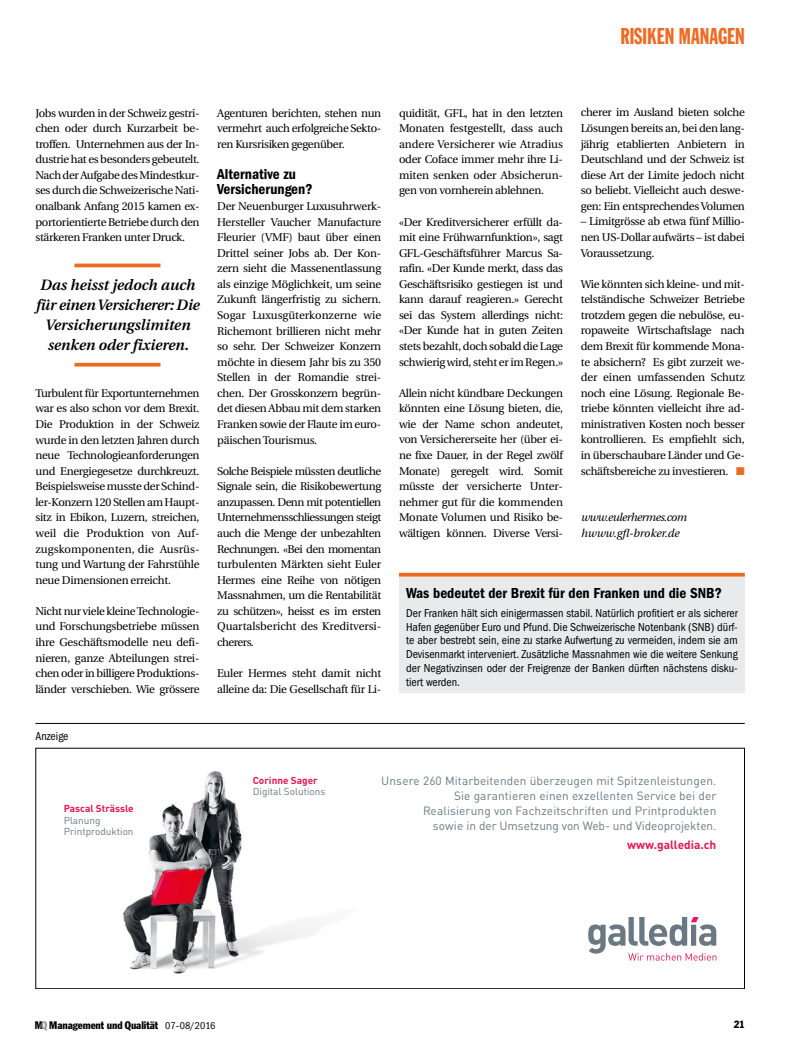
<style>
.page{position:relative;width:798px;height:1053px;background:#fff}
.page>*{position:absolute;margin:0;border:0;box-sizing:border-box;transform-origin:0 0}
.t1{font:22.5px "Franklin Gothic LT Extra Cond";color:#ed6a22}
.t2{font:italic 600 15px/20px "Utopia";color:#000;text-align:center}
.t3{font:600 condensed 15px/15.6px "Franklin Gothic LT";color:#000}
.t4{font:condensed 11.88px/13.8px "Franklin Gothic LT";color:#000;text-align:justify}
.t5{font:11.88px/15px "DIN Pro";letter-spacing:.01em;color:#6a7882;text-align:right}
.t6{font:700 11.88px "DIN Pro";color:#e61651}
.t7{font:11.25px/15.5px "Utopia";letter-spacing:-.025em;color:#000;text-align:justify}
.t8{font:italic 11.25px/15.5px "Utopia";letter-spacing:-.04em;color:#000}
.t9{font:condensed 10.75px "Franklin Gothic LT";letter-spacing:-.01em;color:#000}
.t10{font:condensed 10.38px "Franklin Gothic LT";color:#000}
.t11{font:10px/11.2px "DIN Pro";color:#6a7882}
.t12{font:700 10px "DIN Pro";color:#e61651}
.s1{color:#ed6a22}
.s2{color:#919291}
.s3{font-size:10.25px}
</style>
<div class="page">
<div style="left:399px;top:574px;width:345px;height:118px;background:#e9eaeb"></div>
<svg style="left:399px;top:572px;width:345px;height:4px"></svg>
<svg style="left:74px;top:263px;width:86px;height:4px"></svg>
<hr style="left:74px;top:363px;width:86px;height:3px;background:#ed6a22">
<hr style="left:35px;top:723px;width:709px;height:1px;background:#000">
<img style="left:123px;top:771px;width:195px;height:203px">
<svg style="left:588px;top:917px;width:128px;height:43px"></svg>
<h1 class="t1" style="left:620px;top:24px;width:126px">RISIKEN MANAGEN</h1>
<p class="t7" style="left:35px;top:105px;width:165px">Jobs wurden in der Schweiz gestri&shy;chen oder durch Kurzarbeit be&shy;troffen. Unternehmen aus der In&shy;dustrie hat es besonders gebeutelt.<br>Nach der Aufgabe des Mindestkur&shy;ses durch die Schweizerische Nati&shy;onalbank Anfang 2015 kamen ex&shy;portorientierte Betriebe durch den stärkeren Franken unter Druck.</p>
<h2 class="t2" style="left:36px;top:275px;width:165px">Das heisst jedoch auch für einen Versicherer: Die<br>Versicherungslimiten senken oder fixieren.</h2>
<p class="t7" style="left:35px;top:385px;width:165px;text-align:left">Turbulent für Exportunternehmen war es also schon vor dem Brexit.<br>Die Produktion in der Schweiz wurde in den letzten Jahren durch neue Technologieanforderungen und Energiegesetze durchkreuzt.<br>Beispielsweise musste der Schind&shy;ler-Konzern 120 Stellen am Haupt&shy;sitz in Ebikon, Luzern, streichen, weil die Produktion von Auf&shy;zugskomponenten, die Ausrüs&shy;tung und Wartung der Fahrstühle neue Dimensionen erreicht.</p>
<p class="t7" style="left:35px;top:603px;width:165px">Nicht nur viele kleine Technologie&shy;und Forschungsbetriebe müssen ihre Geschäftsmodelle neu defi&shy;nieren, ganze Abteilungen strei&shy;chen oder in billigere Produktions&shy;länder verschieben. Wie grössere</p>
<p class="t4" style="left:35px;top:729px;width:34px">Anzeige</p>
<p class="t12" style="left:64px;top:800px;width:72px">Pascal Strässle</p>
<p class="t11" style="left:64px;top:813px;width:71px">Planung<br>Printproduktion</p>
<p class="t7" style="left:217px;top:105px;width:165px">Agenturen berichten, stehen nun vermehrt auch erfolgreiche Sekto&shy;ren Kursrisiken gegenüber.</p>
<h2 class="t3" style="left:217px;top:166px;width:97px">Alternative zu<br>Versicherungen?</h2>
<p class="t7" style="left:217px;top:199px;width:165px">Der Neuenburger Luxusuhrwerk-Hersteller Vaucher Manufacture Fleurier (VMF) baut über einen Drittel seiner Jobs ab. Der Kon&shy;zern sieht die Massenentlassung als einzige Möglichkeit, um seine Zukunft längerfristig zu sichern.<br>Sogar Luxusgüterkonzerne wie Richemont brillieren nicht mehr so sehr. Der Schweizer Konzern möchte in diesem Jahr bis zu 350<br>Stellen in der Romandie strei&shy;chen. Der Grosskonzern begrün&shy;det diesen Abbau mit dem starken Franken sowie der Flaute im euro&shy;päischen Tourismus.</p>
<p class="t7" style="left:217px;top:463px;width:165px">Solche Beispiele müssten deutliche Signale sein, die Risikobewertung anzupassen. Denn mit potentiellen Unternehmensschliessungen steigt auch die Menge der unbezahlten Rechnungen. «Bei den momentan turbulenten Märkten sieht Euler Hermes eine Reihe von nötigen Massnahmen, um die Rentabilität zu schützen», heisst es im ersten Quartalsbericht des Kreditversi&shy;cherers.</p>
<p class="t7" style="left:217px;top:665px;width:165px">Euler Hermes steht damit nicht alleine da: Die Gesellschaft für Li-</p>
<p class="t7" style="left:399px;top:105px;width:165px">quidität, GFL, hat in den letzten Monaten festgestellt, dass auch andere Versicherer wie Atradius oder Coface immer mehr ihre Li&shy;miten senken oder Absicherun&shy;gen von vornherein ablehnen.</p>
<p class="t7" style="left:399px;top:214px;width:165px">«Der Kreditversicherer erfüllt da&shy;mit eine Frühwarnfunktion», sagt GFL-Geschäftsführer Marcus Sa&shy;rafin. «Der Kunde merkt, dass das Geschäftsrisiko gestiegen ist und kann darauf reagieren.» Gerecht sei das System allerdings nicht: «Der Kunde hat in guten Zeiten stets bezahlt, doch sobald die Lage schwierig wird, steht er im Regen.»</p>
<p class="t7" style="left:399px;top:385px;width:165px">Allein nicht kündbare Deckungen könnten eine Lösung bieten, die, wie der Name schon andeutet, von Versichererseite her (über ei&shy;ne fixe Dauer, in der Regel zwölf Monate) geregelt wird. Somit müsste der versicherte Unter&shy;nehmer gut für die kommenden Monate Volumen und Risiko be&shy;wältigen können. Diverse Versi-</p>
<p class="t7" style="left:580px;top:105px;width:165px">cherer im Ausland bieten solche Lösungen bereits an, bei den lang&shy;jährig etablierten Anbietern in Deutschland und der Schweiz ist diese Art der Limite jedoch nicht so beliebt. Vielleicht auch deswe&shy;gen: Ein entsprechendes Volumen</p>
<p class="t7" style="left:580px;top:214px;width:165px">– Limitgrösse ab etwa fünf Millio&shy;nen US-Dollar aufwärts – ist dabei Voraussetzung.</p>
<p class="t7" style="left:580px;top:276px;width:165px">Wie könnten sich kleine- und mit&shy;telständische Schweizer Betriebe trotzdem gegen die nebulöse, eu&shy;ropaweite Wirtschaftslage nach dem Brexit für kommende Mona&shy;te absichern? Es gibt zurzeit we&shy;der einen umfassenden Schutz noch eine Lösung. Regionale Be&shy;triebe könnten vielleicht ihre ad&shy;ministrativen Kosten noch besser kontrollieren. Es empfiehlt sich, in überschaubare Länder und Ge&shy;schäftsbereiche zu investieren. <span class="s1">■</span></p>
<p class="t8" style="left:580px;top:510px;width:107px">www.eulerhermes.com hwww.gfl-broker.de</p>
<h2 class="t3" style="left:406px;top:585px;width:317px">Was bedeutet der Brexit für den Franken und die SNB?</h2>
<p class="t4" style="left:406px;top:606px;width:333px">Der Franken hält sich einigermassen stabil. Natürlich profitiert er als sicherer Hafen gegenüber Euro und Pfund. Die Schweizerische Notenbank (SNB) dürf&shy;te aber bestrebt sein, eine zu starke Aufwertung zu vermeiden, indem sie am Devisenmarkt interveniert. Zusätzliche Massnahmen wie die weitere Senkung der Negativzinsen oder der Freigrenze der Banken dürften nächstens disku&shy;tiert werden.</p>
<p class="t12" style="left:253px;top:771px;width:67px">Corinne Sager</p>
<p class="t11" style="left:253px;top:784px;width:74px">Digital Solutions</p>
<p class="t5" style="left:381px;top:772px;width:336px">Unsere 260 Mitarbeitenden überzeugen mit Spitzenleistungen.<br>Sie garantieren einen exzellenten Service bei der<br>Realisierung von Fachzeitschriften und Printprodukten<br>sowie in der Umsetzung von Web- und Videoprojekten.</p>
<p class="t6" style="left:627px;top:834px;width:91px">www.galledia.ch</p>
<p class="t9" style="left:35px;top:1018px;width:182px">M<span class="s2">Q</span> Management und Qualität <span class="s3">07–08/2016</span></p>
<p class="t10" style="left:733px;top:1017px;width:12px">21</p>
</div>
